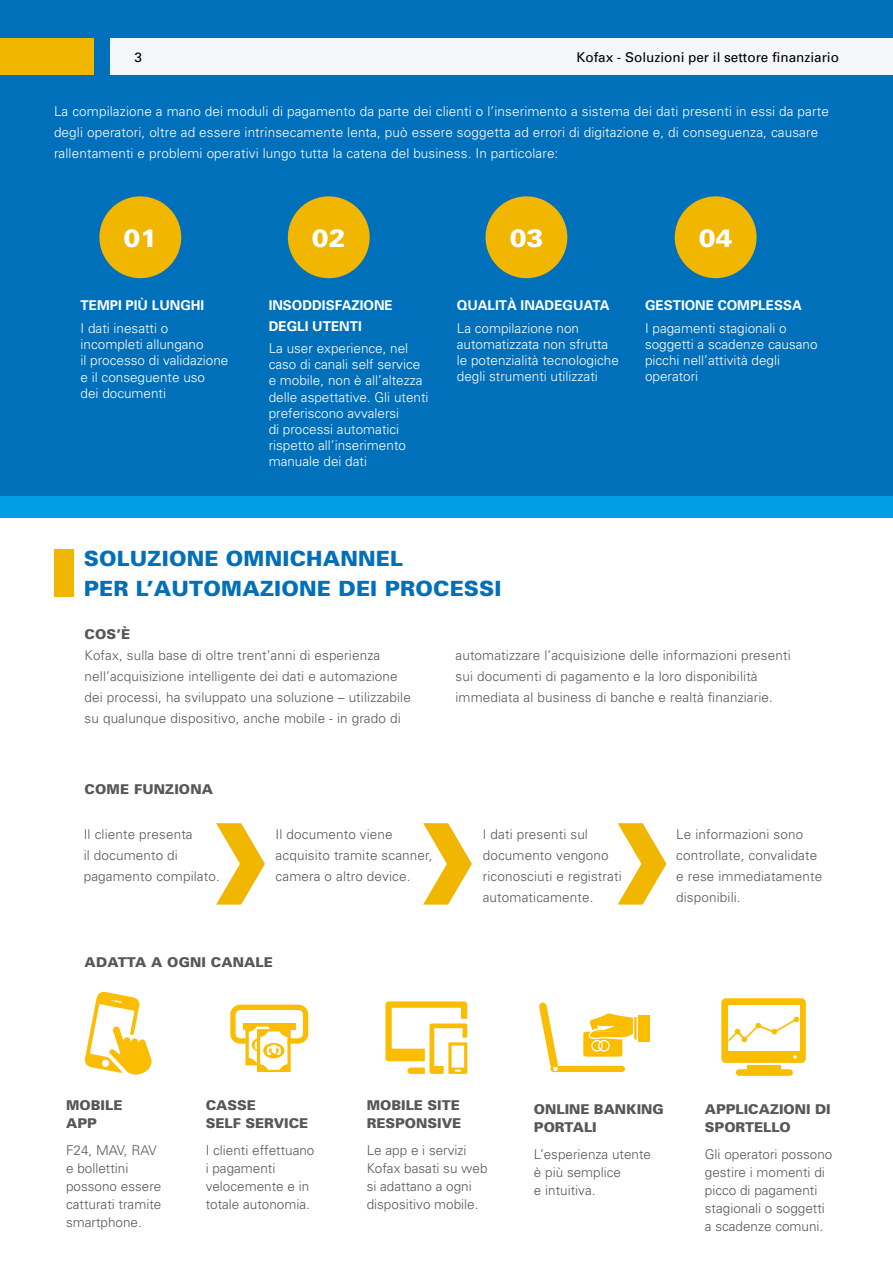
<style>
.page{position:relative;width:893px;height:1263px;background:#fff}
.page>*{position:absolute;margin:0;border:0;box-sizing:border-box;transform-origin:0 0}
.t1{font:900 25.2px "Univers";color:#fff}
.t2{font:900 21px/30px "Univers";letter-spacing:.01em;color:#0070ba}
.t3{font:300 13.5px/18px "Univers";letter-spacing:.01em;color:#575756}
.t4{font:300 13.5px/16.2px "Univers";color:#fff}
.t5{font:900 13.5px/18px "Univers";color:#575756}
.t6{font:700 13.5px/21px "Univers";color:#fff}
.t7{font:13.5px "Univers";color:#000}
</style>
<div class="page">
<div style="left:0;top:0;width:893px;height:496px;background:#0070ba"></div>
<div style="left:111px;top:38px;width:782px;height:36px;background:#f4f6f8"></div>
<div style="left:0;top:38px;width:94px;height:36px;background:#f0b600"></div>
<div style="left:54px;top:550px;width:19px;height:47px;background:#f0b600"></div>
<div style="left:99px;top:196px;width:82px;height:82px;background:#f0b600;border-radius:50%"></div>
<div style="left:288px;top:196px;width:82px;height:82px;background:#f0b600;border-radius:50%"></div>
<div style="left:486px;top:196px;width:81px;height:82px;background:#f0b600;border-radius:50%"></div>
<div style="left:675px;top:196px;width:82px;height:82px;background:#f0b600;border-radius:50%"></div>
<div style="left:0;top:496px;width:893px;height:22px;background:#009fe3"></div>
<svg style="left:216px;top:823px;width:49px;height:81px"></svg>
<svg style="left:423px;top:823px;width:49px;height:81px"></svg>
<svg style="left:618px;top:823px;width:48px;height:81px"></svg>
<svg style="left:85px;top:992px;width:67px;height:83px"></svg>
<div style="left:102px;top:1060px;width:7px;height:7px;background:#fff;border-radius:50%"></div>
<svg style="left:230px;top:1005px;width:78px;height:67px"></svg>
<svg style="left:385px;top:1001px;width:82px;height:73px"></svg>
<div style="left:638px;top:1015px;width:12px;height:27px;background:#fabd01"></div>
<svg style="left:539px;top:1002px;width:98px;height:70px"></svg>
<div style="left:736px;top:1069px;width:57px;height:7px;background:#fabd00;border-radius:3px"></div>
<hr style="left:748px;top:1065px;width:33px;height:4px;background:#fabd00">
<div style="left:721px;top:998px;width:85px;height:65px;background:#fabd00;border-radius:4px"></div>
<div style="left:728px;top:1005px;width:71px;height:45px;background:#fff"></div>
<svg style="left:793px;top:1055px;width:4px;height:4px"></svg>
<svg style="left:728px;top:1017px;width:71px;height:25px"></svg>
<p class="t7" style="left:135px;top:50px;width:9px">3</p>
<p class="t7" style="left:576px;top:50px;width:264px">Kofax - Soluzioni per il settore finanziario</p>
<p class="t4" style="left:54px;top:101px;width:776px;line-height:21px">La compilazione a mano dei moduli di pagamento da parte dei clienti o l’inserimento a sistema dei dati presenti in essi da parte degli operatori, oltre ad essere intrinsecamente lenta, può essere soggetta ad errori di digitazione e, di conseguenza, causare rallentamenti e problemi operativi lungo tutta la catena del business. In particolare:</p>
<h1 class="t1" style="left:123px;top:222px;width:35px">01</h1>
<h1 class="t1" style="left:312px;top:222px;width:35px">02</h1>
<h1 class="t1" style="left:510px;top:222px;width:35px">03</h1>
<h1 class="t1" style="left:699px;top:222px;width:35px">04</h1>
<p class="t6" style="left:81px;top:295px;width:125px">TEMPI PIÙ LUNGHI</p>
<p class="t6" style="left:269px;top:295px;width:126px">INSODDISFAZIONE<br>DEGLI UTENTI</p>
<p class="t6" style="left:457px;top:295px;width:154px">QUALITÀ INADEGUATA</p>
<p class="t6" style="left:645px;top:295px;width:158px">GESTIONE COMPLESSA</p>
<p class="t4" style="left:457px;top:320px;width:164px">La compilazione non automatizzata non sfrutta le potenzialità tecnologiche degli strumenti utilizzati</p>
<p class="t4" style="left:645px;top:320px;width:174px">I pagamenti stagionali o soggetti a scadenze causano picchi nell’attività degli operatori</p>
<p class="t4" style="left:81px;top:320px;width:149px">I dati inesatti o incompleti allungano<br>il processo di validazione e il conseguente uso<br>dei documenti</p>
<p class="t4" style="left:269px;top:340px;width:161px">La user experience, nel caso di canali self service e mobile, non è all’altezza delle aspettative. Gli utenti preferiscono avvalersi<br>di processi automatici rispetto all’inserimento manuale dei dati</p>
<h2 class="t2" style="left:84px;top:544px;width:419px">SOLUZIONE OMNICHANNEL<br>PER L’AUTOMAZIONE DEI PROCESSI</h2>
<p class="t5" style="left:85px;top:625px;width:47px">COS’È</p>
<p class="t3" style="left:85px;top:645px;width:328px;line-height:21px">Kofax, sulla base di oltre trent’anni di esperienza nell’acquisizione intelligente dei dati e automazione dei processi, ha sviluppato una soluzione – utilizzabile su qualunque dispositivo, anche mobile - in grado di</p>
<p class="t3" style="left:455px;top:645px;width:337px;line-height:21px">automatizzare l’acquisizione delle informazioni presenti sui documenti di pagamento e la loro disponibilità immediata al business di banche e realtà finanziarie.</p>
<p class="t5" style="left:85px;top:780px;width:130px">COME FUNZIONA</p>
<p class="t3" style="left:84px;top:824px;width:138px;line-height:21px">Il cliente presenta<br>il documento di pagamento compilato.</p>
<p class="t3" style="left:276px;top:824px;width:158px;line-height:21px">Il documento viene acquisito tramite scanner, camera o altro device.</p>
<p class="t3" style="left:483px;top:824px;width:140px;line-height:21px">I dati presenti sul documento vengono riconosciuti e registrati automaticamente.</p>
<p class="t3" style="left:676px;top:824px;width:147px;line-height:21px">Le informazioni sono controllate, convalidate e rese immediatamente disponibili.</p>
<p class="t5" style="left:85px;top:953px;width:190px">ADATTA A OGNI CANALE</p>
<p class="t5" style="left:66px;top:1096px;width:58px">MOBILE<br>APP</p>
<p class="t3" style="left:66px;top:1141px;width:97px">F24, MAV, RAV e bollettini possono essere catturati tramite smartphone.</p>
<p class="t5" style="left:206px;top:1096px;width:104px">CASSE<br>SELF SERVICE</p>
<p class="t3" style="left:206px;top:1141px;width:110px">I clienti effettuano i pagamenti velocemente e in totale autonomia.</p>
<p class="t5" style="left:367px;top:1096px;width:96px">MOBILE SITE<br>RESPONSIVE</p>
<p class="t3" style="left:367px;top:1141px;width:122px">Le app e i servizi<br>Kofax basati su web si adattano a ogni dispositivo mobile.</p>
<p class="t5" style="left:534px;top:1100px;width:131px">ONLINE BANKING<br>PORTALI</p>
<p class="t3" style="left:534px;top:1145px;width:119px">L’esperienza utente è più semplice<br>e intuitiva.</p>
<p class="t5" style="left:705px;top:1100px;width:127px">APPLICAZIONI DI<br>SPORTELLO</p>
<p class="t3" style="left:705px;top:1145px;width:129px">Gli operatori possono gestire i momenti di picco di pagamenti stagionali o soggetti a scadenze comuni.</p>
</div>
